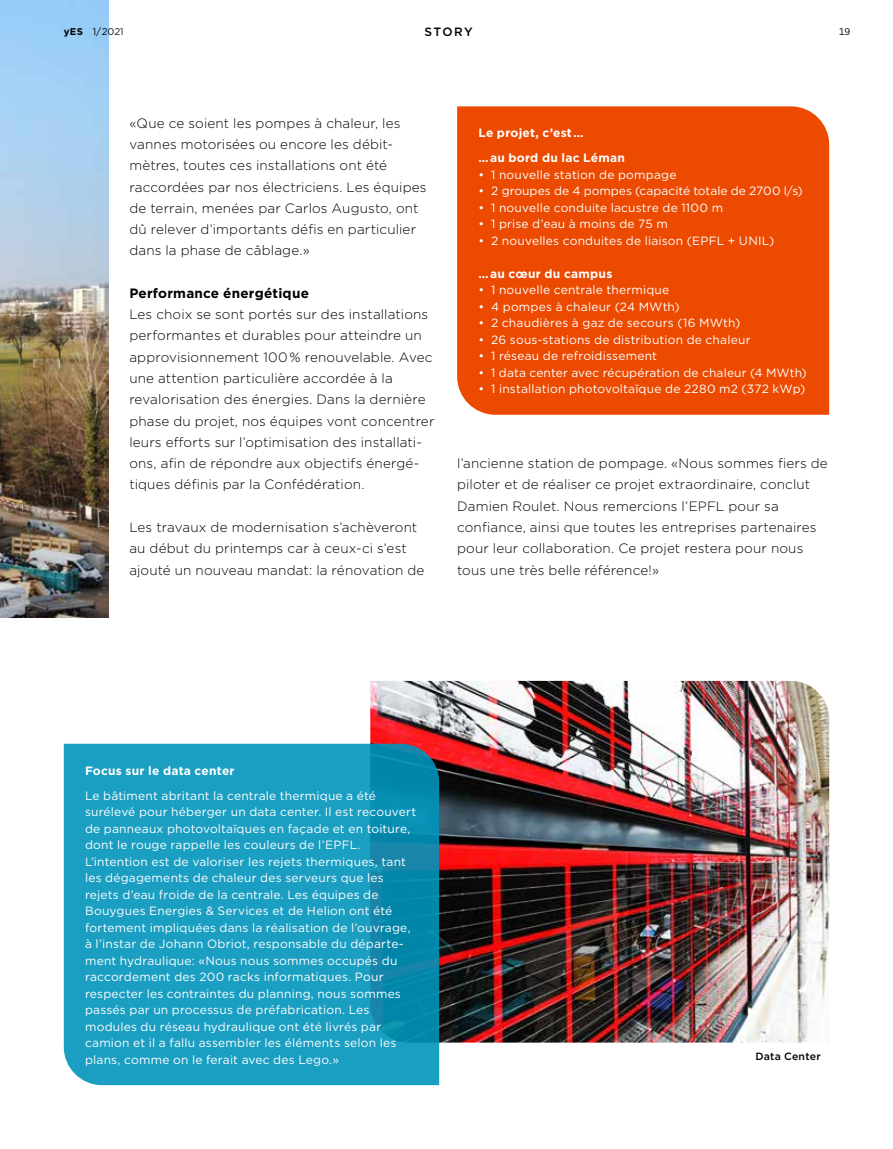
<style>
.page{position:relative;width:893px;height:1149px;background:#fff}
.page>*{position:absolute;margin:0;border:0;box-sizing:border-box;transform-origin:0 0}
.t1{font:300 13.5px/21.3px "Gotham";letter-spacing:.01em;color:#000}
.t2{font:700 13.5px "Gotham";letter-spacing:.015em;color:#000}
.t3{font:12px/16.5px "Gotham";letter-spacing:.015em;color:#fff}
.t4{font:700 12px/25px "Gotham";letter-spacing:.02em;color:#fff}
.t5{font:500 12px "Gotham";letter-spacing:.11em;color:#000}
.t6{font:500 10.5px "Gotham";letter-spacing:.02em;color:#000}
.t7{font:9.75px "Gotham";color:#000}
.s1{font-weight:700}
</style>
<div class="page">
<img style="left:0;top:0;width:108px;height:617px">
<img style="left:370px;top:680px;width:459px;height:362px">
<svg style="left:64px;top:743px;width:375px;height:341px;background:#189abe"></svg>
<div style="left:457px;top:106px;width:372px;height:308px;background:#eb4a00"></div>
<p class="t7" style="left:64px;top:26px;width:61px"><span class="s1">yES</span> 1/ 2021</p>
<p class="t5" style="left:424px;top:24px;width:50px">STORY</p>
<p class="t7" style="left:839px;top:26px;width:13px">19</p>
<p class="t1" style="left:129px;top:112px;width:299px">«Que ce soient les pompes à chaleur, les vannes motorisées ou encore les débit&shy;mètres, toutes ces installations ont été raccordées par nos électriciens. Les équipes de terrain, menées par Carlos Augusto, ont dû relever d’importants défis en particulier dans la phase de câblage.»</p>
<p class="t2" style="left:129px;top:284px;width:181px">Performance énergétique</p>
<p class="t1" style="left:129px;top:303px;width:307px">Les choix se sont portés sur des installations performantes et durables pour atteindre un approvisionnement 100 % renouvelable. Avec une attention particulière accordée à la revalorisation des énergies. Dans la dernière phase du projet, nos équipes vont concentrer leurs efforts sur l’optimisation des installati&shy;ons, afin de répondre aux objectifs énergé&shy;tiques définis par la Confédération.</p>
<p class="t1" style="left:129px;top:516px;width:297px">Les travaux de modernisation s’achèveront au début du printemps car à ceux-ci s’est ajouté un nouveau mandat: la rénovation de</p>
<p class="t4" style="left:478px;top:120px;width:148px">Le projet, c’est …<br>… au bord du lac Léman</p>
<p class="t3" style="left:478px;top:166px;width:200px">• 1 nouvelle station de pompage</p>
<p class="t3" style="left:478px;top:182px;width:326px">• 2 groupes de 4 pompes (capacité totale de 2700 l/s)</p>
<p class="t3" style="left:478px;top:199px;width:246px">• 1 nouvelle conduite lacustre de 1100 m</p>
<p class="t3" style="left:478px;top:215px;width:191px">• 1 prise d’eau à moins de 75 m</p>
<p class="t3" style="left:478px;top:232px;width:297px">• 2 nouvelles conduites de liaison (EPFL + UNIL)</p>
<p class="t4" style="left:478px;top:261px;width:136px">… au cœur du campus</p>
<p class="t3" style="left:478px;top:281px;width:192px">• 1 nouvelle centrale thermique</p>
<p class="t3" style="left:478px;top:298px;width:203px">• 4 pompes à chaleur (24 MWth)</p>
<p class="t3" style="left:478px;top:314px;width:263px">• 2 chaudières à gaz de secours (16 MWth)</p>
<p class="t3" style="left:478px;top:331px;width:274px">• 26 sous-stations de distribution de chaleur</p>
<p class="t3" style="left:478px;top:347px;width:180px">• 1 réseau de refroidissement</p>
<p class="t3" style="left:478px;top:364px;width:330px">• 1 data center avec récupération de chaleur (4 MWth)</p>
<p class="t3" style="left:478px;top:380px;width:328px">• 1 installation photovoltaïque de 2280 m2 (372 kWp)</p>
<p class="t1" style="left:457px;top:452px;width:372px">l’ancienne station de pompage. «Nous sommes fiers de piloter et de réaliser ce projet extraordinaire, conclut Damien Roulet. Nous remercions l’EPFL pour sa confiance, ainsi que toutes les entreprises partenaires pour leur collaboration. Ce projet restera pour nous tous une très belle référence!»</p>
<p class="t4" style="left:85px;top:757px;width:151px">Focus sur le data center</p>
<p class="t3" style="left:85px;top:786px;width:333px">Le bâtiment abritant la centrale thermique a été surélevé pour héberger un data center. Il est recouvert de panneaux photovoltaïques en façade et en toiture, dont le rouge rappelle les couleurs de l’EPFL.<br>L’intention est de valoriser les rejets thermiques, tant les dégagements de chaleur des serveurs que les rejets d’eau froide de la centrale. Les équipes de Bouygues Energies &amp; Services et de Helion ont été fortement impliquées dans la réalisation de l’ouvrage, à l’instar de Johann Obriot, responsable du départe&shy;ment hydraulique: «Nous nous sommes occupés du raccordement des 200 racks informatiques. Pour respecter les contraintes du planning, nous sommes passés par un processus de préfabrication. Les modules du réseau hydraulique ont été livrés par camion et il a fallu assembler les éléments selon les plans, comme on le ferait avec des Lego.»</p>
<p class="t6" style="left:755px;top:1048px;width:67px">Data Center</p>
</div>
